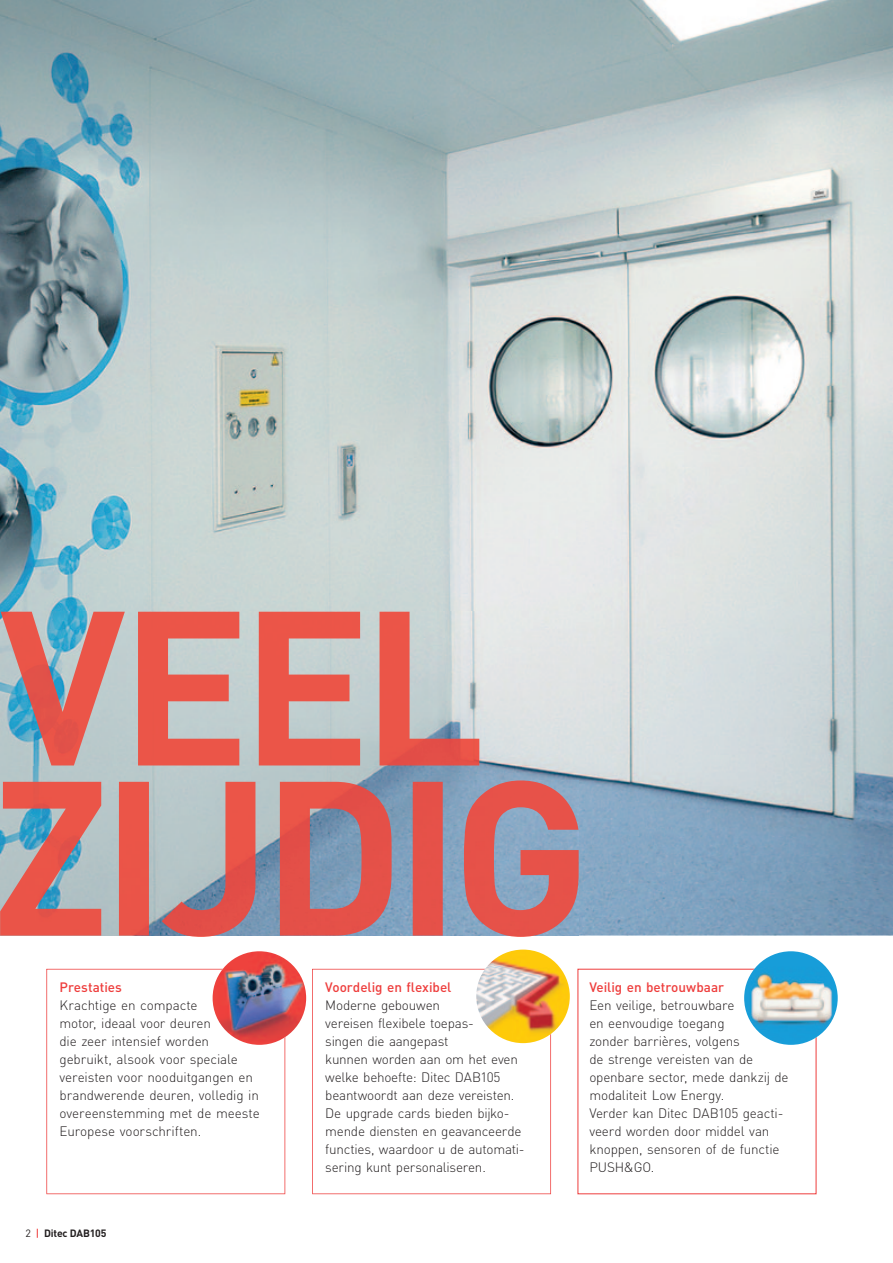
<style>
.page{position:relative;width:893px;height:1263px;background:#fff}
.page>*{position:absolute;margin:0;border:0;box-sizing:border-box;transform-origin:0 0}
.t1{font:300 13.5px/18px "DIN Pro";letter-spacing:-.015em;color:#231f20}
.t2{font:500 13.5px "DIN Pro";letter-spacing:-.005em;color:#ee3d3c}
.t3{font:700 10.5px "DIN Pro";letter-spacing:-.015em;color:#231f20}
.s1{font-weight:400}
.s2{font-weight:500;color:#ee3d3c}
</style>
<div class="page">
<svg style="left:46px;top:969px;width:239px;height:225px"></svg>
<svg style="left:312px;top:969px;width:239px;height:225px"></svg>
<img style="left:0;top:0;width:893px;height:935px">
<img style="left:1px;top:612px;width:478px;height:153px">
<img style="left:0;top:780px;width:578px;height:155px">
<img style="left:744px;top:951px;width:94px;height:94px;border-radius:47px">
<img style="left:213px;top:951px;width:93px;height:94px;border-radius:47px">
<img style="left:476px;top:949px;width:94px;height:94px;border-radius:47px">
<p class="t2" style="left:60px;top:978px;width:64px">Prestaties</p>
<p class="t1" style="left:60px;top:996px;width:202px">Krachtige en compacte<br>motor, ideaal voor deuren<br>die zeer intensief worden gebruikt, alsook voor speciale vereisten voor nooduitgangen en brandwerende deuren, volledig in overeenstemming met de meeste<br>Europese voorschriften.</p>
<p class="t3" style="left:26px;top:1226px;width:83px"><span class="s1">2</span> <span class="s2">|</span> Ditec DAB105</p>
<p class="t2" style="left:325px;top:978px;width:128px">Voordelig en flexibel</p>
<p class="t1" style="left:325px;top:996px;width:201px">Moderne gebouwen<br>vereisen flexibele toepas-<br>singen die aangepast<br>kunnen worden aan om het even welke behoefte: Ditec DAB105 beantwoordt aan deze vereisten.<br>De upgrade cards bieden bijko&shy;mende diensten en geavanceerde functies, waardoor u de automati&shy;sering kunt personaliseren.</p>
<p class="t2" style="left:589px;top:978px;width:136px">Veilig en betrouwbaar</p>
<p class="t1" style="left:589px;top:996px;width:201px">Een veilige, betrouwbare<br>en eenvoudige toegang<br>zonder barrières, volgens<br>de strenge vereisten van de openbare sector, mede dankzij de modaliteit Low Energy.<br>Verder kan Ditec DAB105 geacti&shy;veerd worden door middel van knoppen, sensoren of de functie<br>PUSH&amp;GO.</p>
</div>
